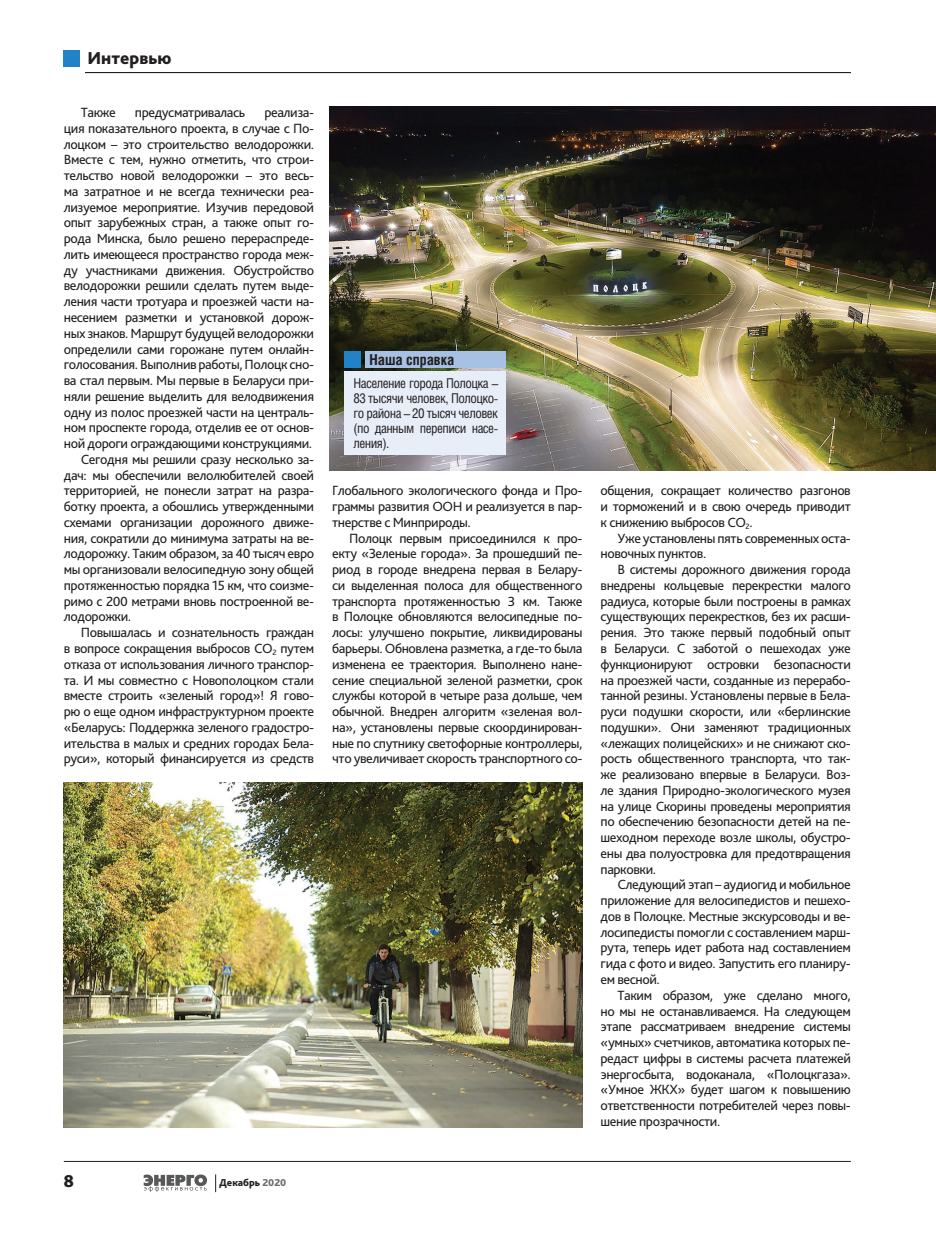
<style>
.page{position:relative;width:936px;height:1234px;background:#fff}
.page>*{position:absolute;margin:0;border:0;box-sizing:border-box;transform-origin:0 0}
.t1{font:800 18px "Bliss Pro";color:#231f20}
.t2{font:700 15px "Helios Cond";color:#231f20}
.t3{font:13.95px/15.8px "Bliss Pro";letter-spacing:-.03em;color:#231f20;text-align:justify}
.t4{font:13.5px/15px "Helios Cond";letter-spacing:-.04em;color:#231f20;text-align:justify}
.t5{font:800 10.5px "Bliss Pro";color:#231f20}
.s1{color:#6c6d70}
</style>
<div class="page">
<svg style="left:215px;top:1174px;width:1px;height:17px"></svg>
<hr style="left:64px;top:1160px;width:786px;height:1px;background:#231f20">
<svg style="left:144px;top:1174px;width:63px;height:17px"></svg>
<hr style="left:85px;top:72px;width:765px;height:1px;background:#231f20">
<div style="left:64px;top:50px;width:16px;height:16px;background:#2183c5"></div>
<img style="left:330px;top:106px;width:605px;height:364px">
<div style="left:344px;top:351px;width:17px;height:16px;background:#2183c5"></div>
<div style="left:365px;top:351px;width:141px;height:16px;background:#a7c1e4"></div>
<div style="left:344px;top:371px;width:162px;height:83px;background:#e7eef8"></div>
<img style="left:64px;top:782px;width:518px;height:345px">
<p class="t1" style="left:87px;top:47px;width:85px">Интервью</p>
<p class="t3" style="left:81px;top:104px;width:37px">Также</p>
<p class="t3" style="left:135px;top:104px;width:112px">предусматривалась</p>
<p class="t3" style="left:264px;top:104px;width:51px">реализа-</p>
<p class="t3" style="left:64px;top:120px;width:252px">ция показательного проекта, в случае с По-</p>
<p class="t3" style="left:64px;top:136px;width:252px">лоцком – это строительство велодорожки.</p>
<p class="t3" style="left:64px;top:151px;width:252px">Вместе с тем, нужно отметить, что строи-</p>
<p class="t3" style="left:64px;top:167px;width:252px">тельство новой велодорожки – это весь-</p>
<p class="t3" style="left:64px;top:183px;width:252px">ма затратное и не всегда технически реа-</p>
<p class="t3" style="left:64px;top:199px;width:252px">лизуемое мероприятие. Изучив передовой</p>
<p class="t3" style="left:64px;top:214px;width:252px">опыт зарубежных стран, а также опыт го-</p>
<p class="t3" style="left:64px;top:230px;width:252px">рода Минска, было решено перераспреде-</p>
<p class="t3" style="left:64px;top:246px;width:252px">лить имеющееся пространство города меж-</p>
<p class="t3" style="left:64px;top:262px;width:252px">ду участниками движения. Обустройство</p>
<p class="t3" style="left:64px;top:277px;width:252px">велодорожки решили сделать путем выде-</p>
<p class="t3" style="left:64px;top:293px;width:252px">ления части тротуара и проезжей части на-</p>
<p class="t3" style="left:64px;top:309px;width:252px">несением разметки и установкой дорож-</p>
<p class="t3" style="left:64px;top:325px;width:252px">ных знаков. Маршрут будущей велодорожки</p>
<p class="t3" style="left:64px;top:340px;width:252px">определили сами горожане путем онлайн-</p>
<p class="t3" style="left:64px;top:356px;width:252px">голосования. Выполнив работы, Полоцк сно-</p>
<p class="t3" style="left:64px;top:372px;width:252px">ва стал первым. Мы первые в Беларуси при-</p>
<p class="t3" style="left:64px;top:388px;width:252px">няли решение выделить для велодвижения</p>
<p class="t3" style="left:64px;top:403px;width:252px">одну из полос проезжей части на централь-</p>
<p class="t3" style="left:64px;top:419px;width:252px">ном проспекте города, отделив ее от основ-</p>
<p class="t3" style="left:64px;top:435px;width:250px">ной дороги ограждающими конструкциями.</p>
<p class="t3" style="left:81px;top:451px;width:235px">Сегодня мы решили сразу несколько за-</p>
<p class="t3" style="left:64px;top:466px;width:252px">дач: мы обеспечили велолюбителей своей</p>
<p class="t3" style="left:64px;top:482px;width:252px">территорией, не понесли затрат на разра-</p>
<p class="t3" style="left:64px;top:498px;width:252px">ботку проекта, а обошлись утвержденными</p>
<p class="t3" style="left:64px;top:514px;width:252px">схемами организации дорожного движе-</p>
<p class="t3" style="left:64px;top:529px;width:252px">ния, сократили до минимума затраты на ве-</p>
<p class="t3" style="left:64px;top:545px;width:252px">лодорожку. Таким образом, за 40 тысяч евро</p>
<p class="t3" style="left:64px;top:561px;width:252px">мы организовали велосипедную зону общей</p>
<p class="t3" style="left:64px;top:577px;width:252px">протяженностью порядка 15 км, что соизме-</p>
<p class="t3" style="left:64px;top:592px;width:252px">римо с 200 метрами вновь построенной ве-</p>
<p class="t3" style="left:64px;top:608px;width:69px">лодорожки.</p>
<p class="t3" style="left:81px;top:624px;width:235px">Повышалась и сознательность граждан</p>
<p class="t3" style="left:64px;top:640px;width:252px">в вопросе сокращения выбросов СО<sub>2</sub> путем</p>
<p class="t3" style="left:64px;top:655px;width:252px">отказа от использования личного транспор-</p>
<p class="t3" style="left:64px;top:671px;width:252px">та. И мы совместно с Новополоцком стали</p>
<p class="t3" style="left:64px;top:687px;width:252px">вместе строить «зеленый город»! Я гово-</p>
<p class="t3" style="left:64px;top:703px;width:252px">рю о еще одном инфраструктурном проекте</p>
<p class="t3" style="left:64px;top:718px;width:252px">«Беларусь: Поддержка зеленого градостро-</p>
<p class="t3" style="left:64px;top:734px;width:252px">ительства в малых и средних городах Бела-</p>
<p class="t3" style="left:64px;top:750px;width:252px">руси», который финансируется из средств</p>
<p class="t1" style="left:63px;top:1169px;width:12px">8</p>
<p class="t5" style="left:219px;top:1175px;width:69px">Декабрь <span class="s1">2020</span></p>
<p class="t2" style="left:369px;top:350px;width:86px">Наша справка</p>
<p class="t4" style="left:353px;top:375px;width:146px">Население города Полоцка – 83 тысячи человек, Полоцко&shy;го района – 20 тысяч человек (по данным переписи насе&shy;ления).</p>
<p class="t3" style="left:332px;top:482px;width:252px">Глобального экологического фонда и Про&shy;граммы развития ООН и реализуется в пар&shy;тнерстве с Минприроды.</p>
<p class="t3" style="left:332px;top:529px;width:252px;text-indent:17px">Полоцк первым присоединился к про&shy;екту «Зеленые города». За прошедший пе&shy;риод в городе внедрена первая в Белару&shy;си выделенная полоса для общественного транспорта протяженностью 3 км. Также в Полоцке обновляются велосипедные по&shy;лосы: улучшено покрытие, ликвидированы барьеры. Обновлена разметка, а где-то была изменена ее траектория. Выполнено нане&shy;сение специальной зеленой разметки, срок службы которой в четыре раза дольше, чем обычной. Внедрен алгоритм «зеленая вол&shy;на», установлены первые скоординирован&shy;ные по спутнику светофорные контроллеры, что увеличивает скорость транспортного со-</p>
<p class="t3" style="left:600px;top:482px;width:252px">общения, сокращает количество разгонов и торможений и в свою очередь приводит к снижению выбросов СО<sub>2</sub>.</p>
<p class="t3" style="left:600px;top:529px;width:252px;text-indent:17px">Уже установлены пять современных оста&shy;новочных пунктов.</p>
<p class="t3" style="left:600px;top:561px;width:252px;text-indent:17px">В системы дорожного движения города внедрены кольцевые перекрестки малого радиуса, которые были построены в рамках существующих перекрестков, без их расши&shy;рения. Это также первый подобный опыт в Беларуси. С заботой о пешеходах уже функционируют островки безопасности на проезжей части, созданные из перерабо&shy;танной резины. Установлены первые в Бела&shy;руси подушки скорости, или «берлинские подушки». Они заменяют традиционных «лежащих полицейских» и не снижают ско&shy;рость общественного транспорта, что так&shy;же реализовано впервые в Беларуси. Воз&shy;ле здания Природно-экологического музея на улице Скорины проведены мероприятия по обеспечению безопасности детей на пе&shy;шеходном переходе возле школы, обустро&shy;ены два полуостровка для предотвращения парковки.</p>
<p class="t3" style="left:600px;top:876px;width:252px;text-indent:17px">Следующий этап – аудиогид и мобильное приложение для велосипедистов и пешехо&shy;дов в Полоцке. Местные экскурсоводы и ве&shy;лосипедисты помогли с составлением марш&shy;рута, теперь идет работа над составлением гида с фото и видео. Запустить его планиру&shy;ем весной.</p>
<p class="t3" style="left:600px;top:986px;width:252px;text-indent:17px">Таким образом, уже сделано много, но мы не останавливаемся. На следующем этапе рассматриваем внедрение системы «умных» счетчиков, автоматика которых пе&shy;редаст цифры в системы расчета платежей энергосбыта, водоканала, «Полоцкгаза». «Умное ЖКХ» будет шагом к повышению ответственности потребителей через повы&shy;шение прозрачности.</p>
</div>
